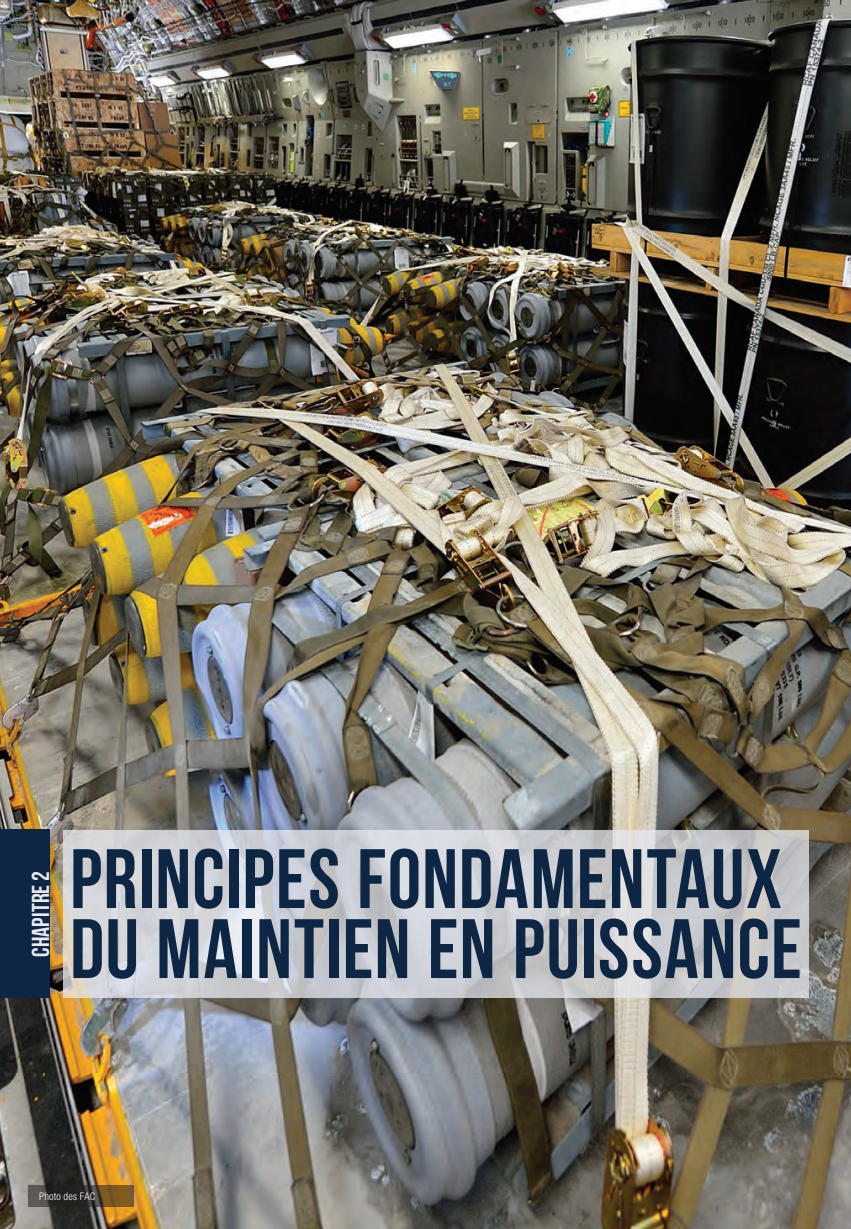
<style>
.page{position:relative;width:851px;height:1229px;background:#fff}
.page>*{position:absolute;margin:0;border:0;box-sizing:border-box;transform-origin:0 0}
.t1{font:84px/70px "Bebas Neue";letter-spacing:.015em;color:#0c2644}
.t2{font:24.5px "Bebas Neue";letter-spacing:.005em;color:#e7e9ef}
.t3{font:300 condensed 10.5px "Helvetica Neue";letter-spacing:.02em;color:#fff}
</style>
<div class="page">
<img style="left:0;top:0;width:850px;height:1228px">
<div style="left:0;top:830px;width:49px;height:168px;background:#0c2644"></div>
<svg style="left:49px;top:871px;width:1px;height:85px"></svg>
<svg style="left:29px;top:1185px;width:105px;height:21px;background:#4b3f2d"></svg>
<svg style="left:63px;top:830px;width:745px;height:167px;background:#ced0d4"></svg>
<p class="t2" style="left:27px;top:956px;width:87px;rotate:-90deg">CHAPITRE 2</p>
<p class="t1" style="left:70px;top:843px;width:733px">PRINCIPES FONDAMENTAUX<br>DU MAINTIEN EN PUISSANCE</p>
<p class="t3" style="left:39px;top:1190px;width:58px">Photo des FAC</p>
</div>
